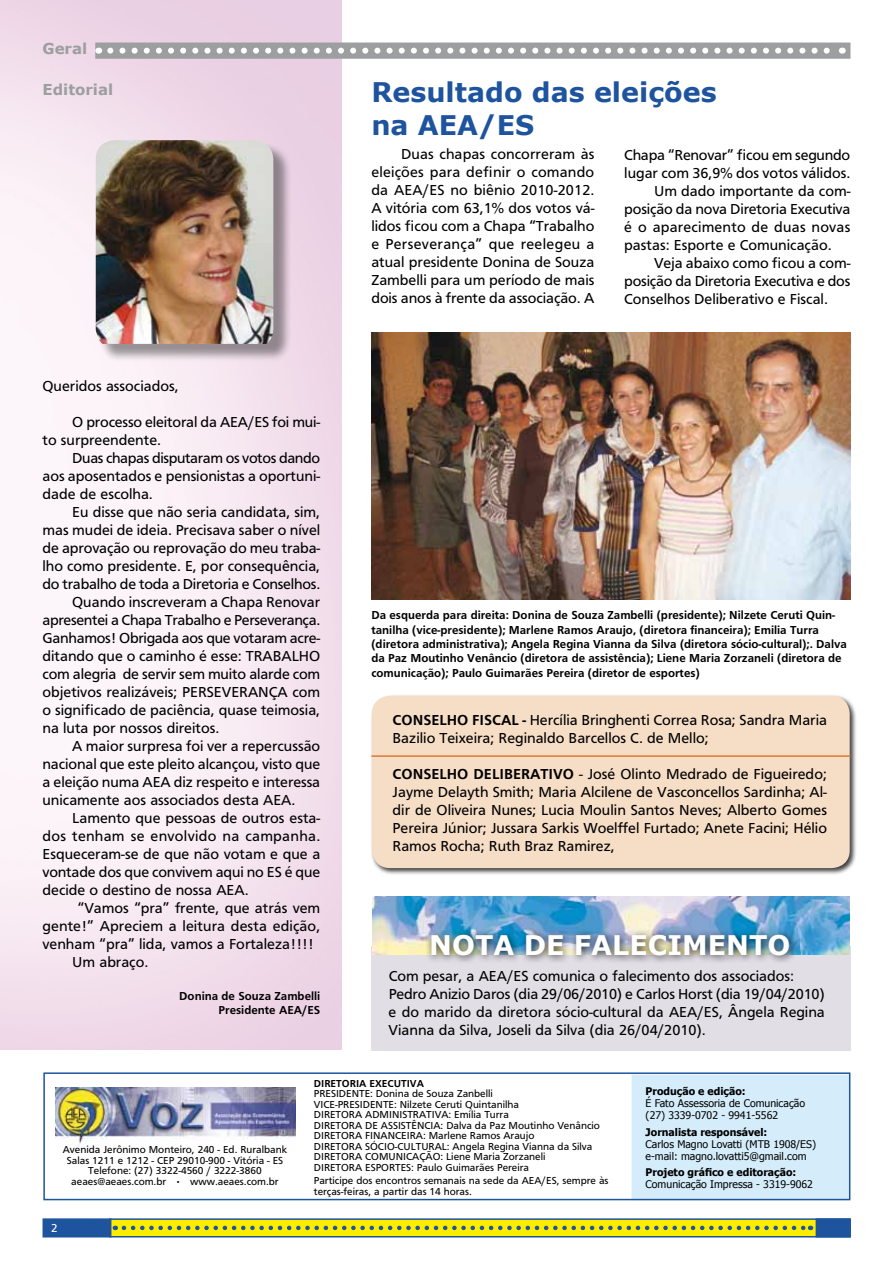
<style>
.page{position:relative;width:893px;height:1263px;background:#fff}
.page>*{position:absolute;margin:0;border:0;box-sizing:border-box;transform-origin:0 0}
.t1{font:700 27px/33px "Verdana";color:#1e549e}
.t2{font:700 27px "Verdana";color:#fff}
.t3{font:15px/18px "Frutiger";color:#000}
.t4{font:15px "Frutiger";letter-spacing:-.02em;color:#000}
.t5{font:15px "Frutiger";letter-spacing:.02em;color:#000}
.t6{font:700 15px "Verdana";color:#9c9e9f}
.t7{font:700 12px/14.4px "Frutiger";color:#000;text-align:right}
.t8{font:12px "Frutiger";color:#fff}
.t9{font:10.5px/10.5px "Frutiger";color:#000}
.t10{font:10.5px/12px "Tahoma";color:#000}
.t11{font:700 10.5px "Tahoma";color:#000}
.t12{font:700 10.5px "Frutiger";color:#000}
.s1{font-weight:700}
</style>
<div class="page">
<div style="left:370px;top:694px;width:487px;height:181px;background:#000;opacity:.75"></div>
<div style="left:372px;top:696px;width:478px;height:172px;background:#f6ddc6;border-radius:18px"></div>
<div style="left:371px;top:946px;width:479px;height:105px;background:#e2dee6"></div>
<div style="left:109px;top:1218px;width:741px;height:19px;background:#ffed00;border:2px solid #1e549e"></div>
<div style="left:43px;top:1218px;width:68px;height:19px;background:#1e549e;border:2px solid #1e549e"></div>
<div style="left:816px;top:1218px;width:35px;height:19px;background:#1e549e;border:2px solid #1e549e"></div>
<svg style="left:124px;top:1226px;width:687px;height:4px"></svg>
<div style="left:95px;top:43px;width:755px;height:16px;background:#9c9e9f;border:2px solid #9c9e9f"></div>
<svg style="left:110px;top:48px;width:720px;height:6px"></svg>
<img style="left:56px;top:1087px;width:239px;height:57px">
<div style="left:632px;top:1074px;width:218px;height:126px;background:#d5edfa"></div>
<div style="left:43px;top:1072px;width:807px;height:128px;border:2px solid #1e549e"></div>
<img style="left:372px;top:896px;width:478px;height:59px">
<div style="left:425px;top:928px;width:374px;height:37px;background:#000;opacity:.75"></div>
<img style="left:372px;top:332px;width:479px;height:267px">
<hr style="left:371px;top:755px;width:479px;height:2px;background:#db7a31">
<div style="left:98px;top:142px;width:194px;height:221px;background:#000;opacity:.4"></div>
<img style="left:96px;top:140px;width:177px;height:204px">
<p class="t6" style="left:43px;top:39px;width:46px">Geral</p>
<p class="t6" style="left:43px;top:80px;width:72px">Editorial</p>
<p class="t3" style="left:42px;top:377px;width:138px">Queridos associados,</p>
<p class="t3" style="left:42px;top:413px;width:279px;text-indent:30px">O processo eleitoral da AEA/ES foi mui&shy;to surpreendente.</p>
<p class="t3" style="left:42px;top:449px;width:279px;text-align:justify;text-indent:30px">Duas chapas disputaram os votos dando aos aposentados e pensionistas a oportuni&shy;dade de escolha.</p>
<p class="t3" style="left:72px;top:503px;width:250px">Eu disse que não seria candidata, sim,</p>
<p class="t3" style="left:42px;top:521px;width:279px">mas mudei de ideia. Precisava saber o nível</p>
<p class="t3" style="left:42px;top:539px;width:279px">de aprovação ou reprovação do meu traba-</p>
<p class="t3" style="left:42px;top:557px;width:279px">lho como presidente. E, por consequência,</p>
<p class="t3" style="left:42px;top:575px;width:279px">do trabalho de toda a Diretoria e Conselhos.</p>
<p class="t3" style="left:72px;top:593px;width:250px">Quando inscreveram a Chapa Renovar</p>
<p class="t4" style="left:42px;top:611px;width:279px">apresentei a Chapa Trabalho e Perseverança.</p>
<p class="t4" style="left:42px;top:629px;width:279px">Ganhamos! Obrigada aos que votaram acre-</p>
<p class="t3" style="left:42px;top:647px;width:279px">ditando que o caminho é esse: TRABALHO</p>
<p class="t3" style="left:42px;top:665px;width:279px">com alegria de servir sem muito alarde com</p>
<p class="t3" style="left:42px;top:683px;width:279px">objetivos realizáveis; PERSEVERAN ÇA com</p>
<p class="t3" style="left:42px;top:701px;width:279px">o significado de paciência, quase teimosia,</p>
<p class="t3" style="left:42px;top:719px;width:178px">na luta por nossos direitos.</p>
<p class="t3" style="left:72px;top:737px;width:250px">A maior surpresa foi ver a repercussão</p>
<p class="t3" style="left:42px;top:755px;width:279px">nacional que este pleito alcançou, visto que</p>
<p class="t3" style="left:42px;top:773px;width:111px">a eleição numa AEA</p>
<p class="t3" style="left:42px;top:773px;width:279px;text-indent:131px">diz respeito e interessa unicamente aos associados desta AEA</p>
<p class="t3" style="left:291px;top:791px;width:6px">.</p>
<p class="t3" style="left:72px;top:809px;width:250px">Lamento que pessoas de outros esta-</p>
<p class="t5" style="left:42px;top:827px;width:279px">dos tenham se envolvido na campanha.</p>
<p class="t3" style="left:42px;top:845px;width:279px">Esqueceram-se de que não votam e que a</p>
<p class="t3" style="left:42px;top:863px;width:279px">vontade dos que convivem aqui no ES é que</p>
<p class="t3" style="left:42px;top:881px;width:185px">decide o destino de nossa AEA</p>
<p class="t3" style="left:245px;top:881px;width:6px">.</p>
<p class="t3" style="left:78px;top:899px;width:244px">“Vamos “pra” frente, que atrás vem</p>
<p class="t3" style="left:42px;top:917px;width:279px">gente!” Apreciem a leitura desta edição,</p>
<p class="t3" style="left:42px;top:935px;width:273px">venham “pra” lida, vamos a Fortaleza!!!!</p>
<p class="t3" style="left:72px;top:953px;width:78px">Um abraço.</p>
<p class="t7" style="left:179px;top:988px;width:143px">Donina de Souza Zambelli<br>Presidente AEA/ES</p>
<h1 class="t1" style="left:371px;top:75px;width:347px">Resultado das eleições na AEA/ES</h1>
<p class="t3" style="left:371px;top:145px;width:225px;text-align:justify;text-indent:30px">Duas chapas concorreram às eleições para definir o comando da AEA</p>
<p class="t3" style="left:624px;top:146px;width:228px">Chapa “Renovar” ficou em segundo</p>
<p class="t3" style="left:624px;top:164px;width:228px">lugar com 36,9% dos votos válidos.</p>
<p class="t3" style="left:654px;top:182px;width:198px">Um dado importante da com-</p>
<p class="t3" style="left:624px;top:200px;width:228px">posição da nova Diretoria Executiva</p>
<p class="t3" style="left:624px;top:218px;width:228px">é o aparecimento de duas novas</p>
<p class="t3" style="left:624px;top:236px;width:209px">pastas: Esporte e Comunicação.</p>
<p class="t3" style="left:654px;top:254px;width:198px">Veja abaixo como ficou a com-</p>
<p class="t3" style="left:624px;top:272px;width:228px">posição da Diretoria Executiva e dos</p>
<p class="t3" style="left:624px;top:290px;width:205px">Conselhos Deliberativo e Fiscal.</p>
<p class="t3" style="left:371px;top:181px;width:225px;text-align:justify;text-indent:51px">/ES no biênio 2010-2012.<br>A vitória com 63,1% dos votos vá&shy;lidos ficou com a Chapa “Trabalho e Perseverança” que reelegeu a atual presidente Donina de Souza Zambelli para um período de mais dois anos à frente da associação. A</p>
<p class="t7" style="left:371px;top:608px;width:477px;text-align:left">Da esquerda para direita: Donina de Souza Zambelli (presidente); Nilzete Ceruti Quin&shy;tanilha (vice-presidente); Marlene Ramos Araujo, (diretora financeira); Emilia Turra (diretora administrativa); Angela Regina Vianna da Silva (diretora sócio-cultural);. Dalva da Paz Moutinho Venâncio (diretora de assistência); Liene Maria Zorzaneli (diretora de comunicação); Paulo Guimarães Pereira (diretor de esportes)</p>
<p class="t3" style="left:393px;top:710px;width:436px"><span class="s1">CONSELHO FISCAL -</span> Hercília Bringhenti Correa Rosa; Sandra Maria<br>Bazilio Teixeira; Reginaldo Barcellos C. de Mello;</p>
<p class="t3" style="left:393px;top:764px;width:436px;text-align:justify"><span class="s1">CONSELHO DELIBERATIVO</span> - José Olinto Medrado de Figueiredo; Jayme Delayth Smith; Maria Alcilene de Vasconcellos Sardinha; Al&shy;dir de Oliveira N unes; Lucia Moulin Santos Neves; Alberto Gomes Pereira Júnior; Jussara Sarkis Woelffel Furtado; Anete Facini; Hélio Ramos Rocha; Ruth Braz Ramirez,</p>
<h1 class="t2" style="left:429px;top:928px;width:363px">NOTA DE FALECIMENTO</h1>
<p class="t3" style="left:389px;top:967px;width:438px;text-indent:118px">/ES comunica o falecimento dos associados:<br>Pedro Anizio Daros (dia 29/06/2010) e Carlos Horst (dia 19/04/2010) e do marido da diretora sócio-cultural da AEA</p>
<p class="t3" style="left:389px;top:967px;width:101px">Com pesar, a AEA</p>
<p class="t3" style="left:389px;top:1003px;width:438px;text-indent:309px">/ES, Ângela Regina<br>Vianna da Silva, Joseli da Silva (dia 26/04/2010).</p>
<p class="t9" style="left:63px;top:1144px;width:226px;text-align:center">Avenida Jerônimo Monteiro, 240 - Ed. Ruralbank Salas 1211 e 1212 - CE P 29010-900 - Vitória - ES Telefone: (27) 3322-4560 / 3222-3860 aeaes@aeaes.com.br • www.aeaes.com.br</p>
<p class="t8" style="left:51px;top:1221px;width:8px">2</p>
<p class="t12" style="left:314px;top:1077px;width:112px">DIRETORIA EXECUTIVA</p>
<p class="t9" style="left:314px;top:1088px;width:29px">PRESIDEN</p>
<p class="t9" style="left:314px;top:1088px;width:181px;text-indent:45px">TE: Donina de Souza Zanbelli<br>VICE-PRESIDEN</p>
<p class="t9" style="left:314px;top:1099px;width:207px;text-indent:69px">TE: N ilzete Ceruti Quintanilha<br>DI RETORA AD MINI STRATIVA: Emília Turra<br>DI RETORA DE ASSISTÊNCIA</p>
<p class="t9" style="left:441px;top:1120px;width:161px">: Dalva da Paz Moutinho Venâncio</p>
<p class="t9" style="left:314px;top:1130px;width:280px;text-indent:96px">RA: Marlene Ramos Araujo<br>DI RETORA SÓCI O-CULTURAL: Angela Regina Vianna da Silva<br>DI RETORA COMUNICA</p>
<p class="t9" style="left:314px;top:1130px;width:63px">DI RETORA FINANCEI</p>
<p class="t9" style="left:314px;top:1151px;width:233px;text-indent:106px">ÇÃO: Liene Maria Zorzaneli<br>DI RETORA ESPORTES: Paulo Guimarães Pereira</p>
<p class="t9" style="left:314px;top:1175px;width:216px">Participe dos encontros semanais na sede da AEA</p>
<p class="t9" style="left:542px;top:1175px;width:68px">/ES, sempre às</p>
<p class="t9" style="left:314px;top:1186px;width:160px">terças-feiras, a partir das 14 horas.</p>
<p class="t11" style="left:646px;top:1084px;width:102px">Produção e edição:</p>
<p class="t10" style="left:646px;top:1097px;width:161px">É Fato Assessoria de Comunicação (27) 3339-0702 - 9941-5562</p>
<p class="t11" style="left:646px;top:1124px;width:123px">Jornalista responsável:</p>
<p class="t10" style="left:646px;top:1137px;width:172px">Carlos Magno Lovatti (MTB 1908/ES) e-mail: magno.lovatti5@gmail.com</p>
<p class="t11" style="left:646px;top:1165px;width:152px">Projeto gráfico e editoração:</p>
<p class="t10" style="left:646px;top:1177px;width:169px">Comunicação Impressa - 3319-9062</p>
</div>
